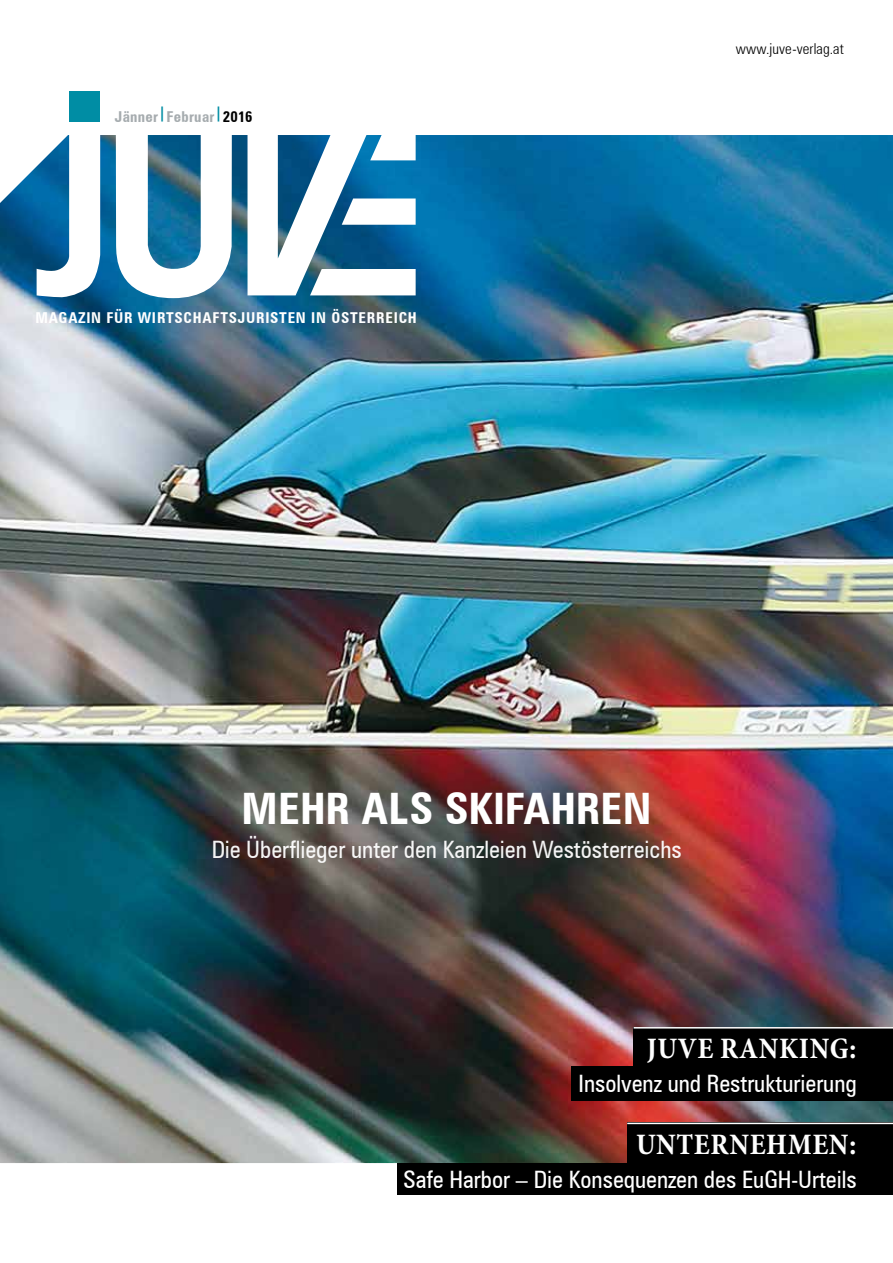
<style>
.page{position:relative;width:893px;height:1263px;background:#fff}
.page>*{position:absolute;margin:0;border:0;box-sizing:border-box;transform-origin:0 0}
.t1{font:700 condensed 43.35px "Zurich BT";letter-spacing:.01em;color:#fff}
.t2{font:700 condensed 30px "Minion Pro";letter-spacing:.02em;color:#fff}
.t3{font:condensed 24px "Zurich BT";color:#fff}
.t4{font:700 condensed 15px "Zurich BT";letter-spacing:.055em;color:#fff}
.t5{font:700 condensed 15px "Zurich BT";letter-spacing:.02em;color:#a6acaf}
.t6{font:300 condensed 15px "Zurich BT";letter-spacing:.01em;color:#000}
.s1{color:#000}
</style>
<div class="page">
<img style="left:0;top:135px;width:893px;height:1028px">
<div style="left:69px;top:91px;width:30px;height:31px;background:#008da4"></div>
<svg style="left:37px;top:135px;width:63px;height:163px"></svg>
<svg style="left:115px;top:135px;width:117px;height:163px"></svg>
<svg style="left:248px;top:135px;width:168px;height:160px"></svg>
<div style="left:572px;top:1066px;width:321px;height:34px;background:#000"></div>
<div style="left:634px;top:1027px;width:259px;height:40px;background:#000"></div>
<div style="left:398px;top:1163px;width:495px;height:32px;background:#000"></div>
<div style="left:627px;top:1123px;width:266px;height:41px;background:#000"></div>
<hr style="left:627px;top:1123px;width:266px;height:1px;background:#fff">
<hr style="left:634px;top:1027px;width:259px;height:1px;background:#fff">
<p class="t5" style="left:115px;top:107px;width:139px">Jänner<sup>|</sup>Februar<sup>|</sup><span class="s1">2016</span></p>
<p class="t4" style="left:36px;top:308px;width:383px">MAGAZIN FÜR WIRTSCHAFTSJURISTEN IN ÖSTERREICH</p>
<p class="t6" style="left:736px;top:39px;width:110px">www.juve-verlag.at</p>
<h1 class="t1" style="left:242px;top:782px;width:411px">MEHR ALS SKIFAHREN</h1>
<p class="t3" style="left:211px;top:835px;width:472px">Die Überflieger unter den Kanzleien Westösterreichs</p>
<p class="t2" style="left:647px;top:1028px;width:211px">JUVE RANKING:</p>
<p class="t3" style="left:579px;top:1069px;width:280px">Insolvenz und Restrukturierung</p>
<p class="t2" style="left:636px;top:1124px;width:222px">UNTERNEHMEN:</p>
<p class="t3" style="left:403px;top:1165px;width:455px">Safe Harbor – Die Konsequenzen des EuGH-Urteils</p>
</div>
